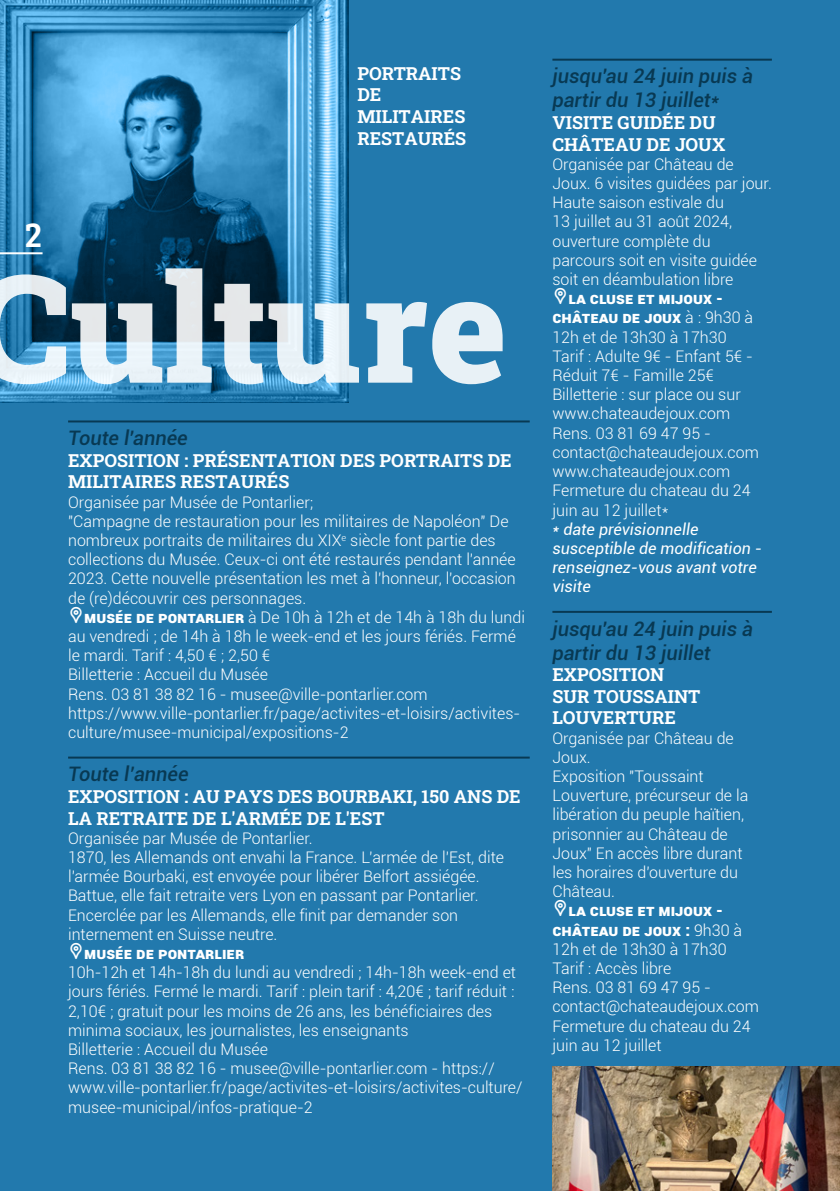
<style>
.page{position:relative;width:840px;height:1191px;background:#fff}
.page>*{position:absolute;margin:0;border:0;box-sizing:border-box;transform-origin:0 0}
.t1{font:150px "Roboto Slab";color:#fff}
.t2{font:36px "Bree Serif";color:#fff}
.t3{font:italic 500 20px/24px "Roboto";color:#083953}
.t4{font:18px/21.6px "Roboto Slab";color:#fff}
.t5{font:300 16px/19.2px "Roboto";color:#fff}
.t6{font:italic 16px/19.2px "Roboto";color:#fff}
.t7{font:900 16px "Roboto";color:#fff}
.s1{font-weight:900}
</style>
<div class="page">
<div style="left:0;top:0;width:839px;height:1191px;background:#2279ad"></div>
<hr style="left:68px;top:420px;width:461px;height:2px;background:#083953">
<hr style="left:68px;top:756px;width:461px;height:2px;background:#083953">
<hr style="left:552px;top:59px;width:219px;height:2px;background:#083953">
<hr style="left:552px;top:611px;width:219px;height:2px;background:#083953">
<img style="left:0;top:0;width:348px;height:403px">
<hr style="left:0;top:252px;width:43px;height:2px;background:#fff">
<img style="left:552px;top:1066px;width:287px;height:125px">
<h2 class="t2" style="left:24px;top:208px;width:20px">2</h2>
<p class="t4" style="left:357px;top:62px;width:110px">PORTRAITS<br>DE<br>MILITAIRES<br>RESTAURÉS</p>
<h1 class="t1" style="left:-28px;top:225px;width:537px">Culture</h1>
<p class="t3" style="left:68px;top:425px;width:121px">Toute l'année</p>
<p class="t4" style="left:68px;top:449px;width:445px">EXPOSITION : PRÉSENTATION DES PORTRAITS DE<br>MILITAIRES RESTAURÉS</p>
<p class="t5" style="left:68px;top:492px;width:449px">Organisée par Musée de Pontarlier;<br>"Campagne de restauration pour les militaires de Napoléon" De nombreux portraits de militaires du XIX<sup>e</sup> siècle font partie des collections du Musée. Ceux-ci ont été restaurés pendant l'année 2023. Cette nouvelle présentation les met à l'honneur, l'occasion de (re)découvrir ces personnages.</p>
<p class="t5" style="left:68px;top:607px;width:458px;text-indent:16px"><span class="s1">Musée de Pontarlier</span> à De 10h à 12h et de 14h à 18h du lundi au vendredi ; de 14h à 18h le week-end et les jours fériés. Fermé le mardi. Tarif : 4,50 € ; 2,50 €<br>Billetterie : Accueil du Musée<br>Rens. 03 81 38 82 16 - musee@ville-pontarlier.com https://www.ville-pontarlier.fr/page/activites-et-loisirs/activites&shy;culture/musee-municipal/expositions-2</p>
<p class="t3" style="left:68px;top:761px;width:122px">Toute l’année</p>
<p class="t4" style="left:68px;top:785px;width:454px">EXPOSITION : AU PAYS DES BOURBAKI, 150 ANS DE<br>LA RETRAITE DE L'ARMÉE DE L'EST</p>
<p class="t5" style="left:68px;top:828px;width:437px">Organisée par Musée de Pontarlier.<br>1870, les Allemands ont envahi la France. L’armée de l'Est, dite l'armée Bourbaki, est envoyée pour libérer Belfort assiégée.<br>Battue, elle fait retraite vers Lyon en passant par Pontarlier.<br>Encerclée par les Allemands, elle finit par demander son internement en Suisse neutre.</p>
<p class="t7" style="left:84px;top:942px;width:161px">Musée de Pontarlier</p>
<p class="t5" style="left:68px;top:962px;width:455px">10h-12h et 14h-18h du lundi au vendredi ; 14h-18h week-end et jours fériés. Fermé le mardi. Tarif : plein tarif : 4,20€ ; tarif réduit :<br>2,10€ ; gratuit pour les moins de 26 ans, les bénéficiaires des minima sociaux, les journalistes, les enseignants<br>Billetterie : Accueil du Musée<br>Rens. 03 81 38 82 16 - musee@ville-pontarlier.com - https:// www.ville-pontarlier.fr/page/activites-et-loisirs/activites-culture/ musee-municipal/infos-pratique-2</p>
<p class="t3" style="left:552px;top:63px;width:202px">jusqu'au 24 juin puis à partir du 13 juillet*</p>
<p class="t4" style="left:552px;top:111px;width:174px">VISITE GUIDÉE DU<br>CHÂTEAU DE JOUX</p>
<p class="t5" style="left:552px;top:154px;width:221px">Organisée par Château de<br>Joux. 6 visites guidées par jour.<br>Haute saison estivale du<br>13 juillet au 31 août 2024, ouverture complète du parcours soit en visite guidée soit en déambulation libre</p>
<p class="t5" style="left:552px;top:288px;width:208px;text-indent:16px"><span class="s1">La Cluse et Mijoux -<br>Château de Joux</span> à : 9h30 à<br>12h et de 13h30 à 17h30<br>Tarif : Adulte 9€ - Enfant 5€ -<br>Réduit 7€ - Famille 25€<br>Billetterie : sur place ou sur www.chateaudejoux.com<br>Rens. 03 81 69 47 95 - contact@chateaudejoux.com www.chateaudejoux.com<br>Fermeture du chateau du 24 juin au 12 juillet*</p>
<p class="t6" style="left:552px;top:519px;width:211px">* date prévisionnelle susceptible de modification - renseignez-vous avant votre visite</p>
<p class="t3" style="left:552px;top:615px;width:202px">jusqu'au 24 juin puis à partir du 13 juillet</p>
<p class="t4" style="left:552px;top:663px;width:149px">EXPOSITION<br>SUR TOUSSAINT<br>LOUVERTURE</p>
<p class="t5" style="left:552px;top:727px;width:197px">Organisée par Château de<br>Joux.<br>Exposition "Toussaint<br>Louverture, précurseur de la libération du peuple haïtien, prisonnier au Château de<br>Joux" En accès libre durant les horaires d'ouverture du<br>Château.</p>
<p class="t5" style="left:552px;top:900px;width:208px;text-indent:16px"><span class="s1">La Cluse et Mijoux -<br>Château de Joux :</span> 9h30 à<br>12h et de 13h30 à 17h30<br>Tarif : Accès libre<br>Rens. 03 81 69 47 95 - contact@chateaudejoux.com<br>Fermeture du chateau du 24 juin au 12 juillet</p>
</div>
